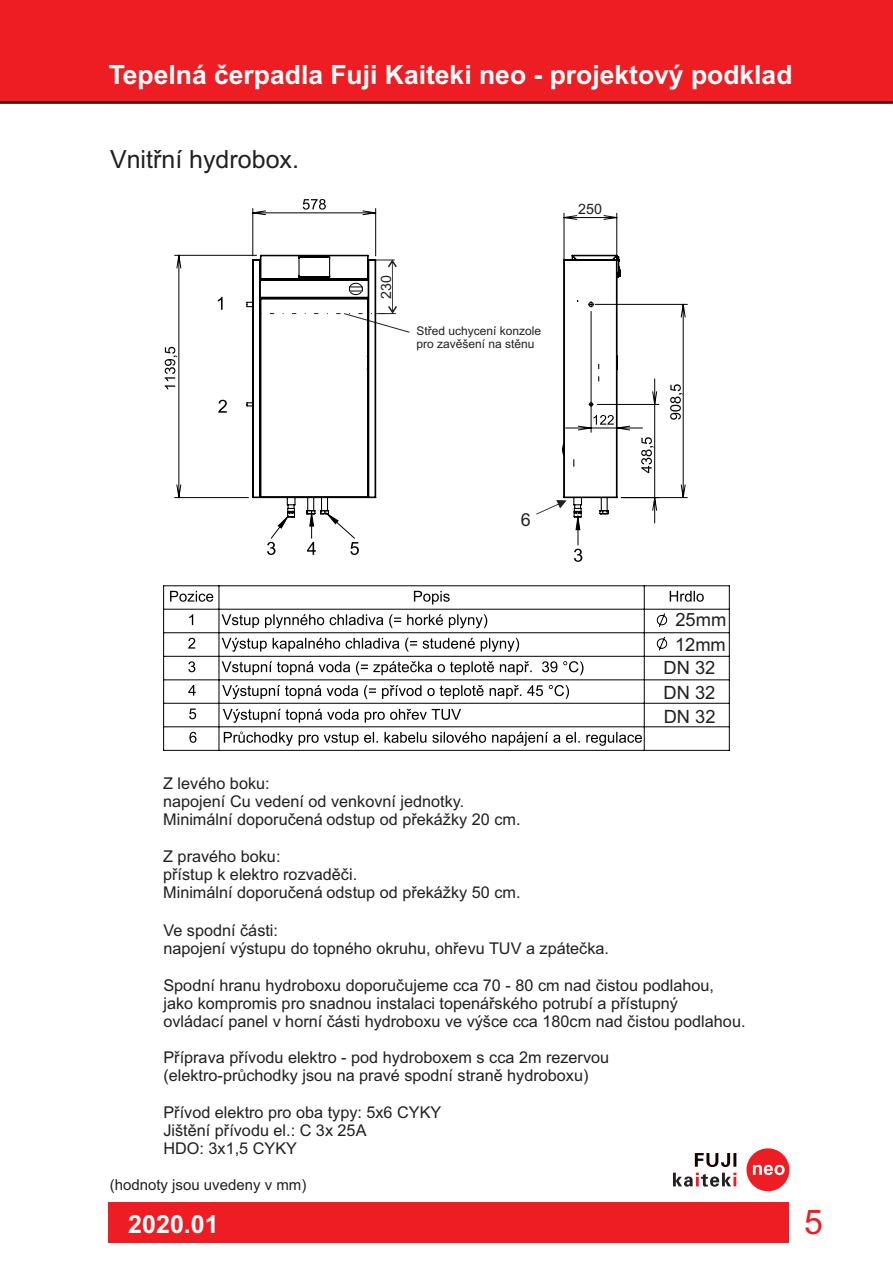
<style>
.page{position:relative;width:893px;height:1263px;background:#fff}
.page>*{position:absolute;margin:0;border:0;box-sizing:border-box;transform-origin:0 0}
.t1{font:33.9px "Arial";color:#ee1d23}
.t2{font:700 26.55px "Arial";color:#fff}
.t3{font:25.05px "Arial";color:#231f20}
.t4{font:700 25.05px "Arial";color:#fff}
.t5{font:18.3px "Arial";color:#231f20}
.t6{font:18px "Arial";color:#231f20}
.t7{font:16.2px/18.1px "Arial";color:#231f20}
.t8{font:15px "Arial";color:#231f20}
.t9{font:14.4px "Arial";color:#231f20}
.t10{font:14.25px "Arial";color:#231f20}
.t11{font:12px/13.4px "Arial";color:#231f20}
</style>
<div class="page">
<div style="left:0;top:0;width:893px;height:103px;background:#ee1d23"></div>
<div style="left:108px;top:1202px;width:681px;height:41px;background:#ee1d23"></div>
<hr style="left:0;top:101px;width:893px;height:2px;background:#231f20">
<svg style="left:238px;top:498px;width:429px;height:252px"></svg>
<svg style="left:165px;top:347px;width:9px;height:42px"></svg>
<svg style="left:174px;top:254px;width:514px;height:244px"></svg>
<svg style="left:170px;top:591px;width:43px;height:11px"></svg>
<svg style="left:414px;top:591px;width:36px;height:13px"></svg>
<svg style="left:670px;top:591px;width:34px;height:11px"></svg>
<svg style="left:189px;top:614px;width:4px;height:11px"></svg>
<svg style="left:222px;top:614px;width:265px;height:14px"></svg>
<svg style="left:656px;top:612px;width:11px;height:16px"></svg>
<svg style="left:188px;top:638px;width:7px;height:11px"></svg>
<svg style="left:222px;top:638px;width:297px;height:14px"></svg>
<svg style="left:656px;top:636px;width:11px;height:15px"></svg>
<svg style="left:188px;top:661px;width:7px;height:11px"></svg>
<svg style="left:222px;top:661px;width:361px;height:14px"></svg>
<svg style="left:188px;top:685px;width:8px;height:11px"></svg>
<svg style="left:223px;top:709px;width:238px;height:14px"></svg>
<svg style="left:189px;top:708px;width:7px;height:11px"></svg>
<svg style="left:222px;top:685px;width:347px;height:14px"></svg>
<svg style="left:189px;top:732px;width:7px;height:11px"></svg>
<svg style="left:224px;top:731px;width:418px;height:15px"></svg>
<hr style="left:163px;top:586px;width:1px;height:164px;background:#010202">
<hr style="left:164px;top:750px;width:565px;height:1px;background:#010202">
<hr style="left:729px;top:586px;width:1px;height:164px;background:#010202">
<hr style="left:164px;top:585px;width:565px;height:1px;background:#010202">
<hr style="left:219px;top:586px;width:1px;height:164px;background:#010202">
<hr style="left:644px;top:586px;width:1px;height:164px;background:#010202">
<hr style="left:164px;top:609px;width:565px;height:1px;background:#010202">
<hr style="left:164px;top:632px;width:565px;height:1px;background:#010202">
<hr style="left:164px;top:656px;width:565px;height:1px;background:#010202">
<hr style="left:164px;top:679px;width:565px;height:1px;background:#010202">
<hr style="left:164px;top:703px;width:565px;height:1px;background:#010202">
<hr style="left:164px;top:726px;width:565px;height:1px;background:#010202">
<svg style="left:246px;top:199px;width:414px;height:363px"></svg>
<svg style="left:695px;top:1153px;width:41px;height:14px"></svg>
<svg style="left:673px;top:1173px;width:63px;height:14px"></svg>
<div style="left:746px;top:1148px;width:43px;height:43px;background:#ee1d23;border-radius:50%"></div>
<svg style="left:753px;top:1165px;width:32px;height:10px"></svg>
<h2 class="t2" style="left:109px;top:64px;width:685px">Tepelná èerpadla Fuji Kaiteki neo - projektový podklad</h2>
<h3 class="t3" style="left:110px;top:150px;width:191px">Vnitøní hydrobox.</h3>
<p class="t10" style="left:381px;top:299px;width:25px;rotate:-90deg">230</p>
<p class="t11" style="left:416px;top:325px;width:126px">Støed uchycení konzole pro zavìšení na stìnu</p>
<p class="t9" style="left:578px;top:204px;width:25px">250</p>
<p class="t6" style="left:521px;top:513px;width:11px">6</p>
<p class="t7" style="left:163px;top:776px;width:359px">Z levého boku:<br>napojení Cu vedení od venkovní jednotky.<br>Minimální doporuèen? odstup od pøekážky 20 cm.</p>
<p class="t7" style="left:163px;top:848px;width:359px">Z pravého boku:<br>pøístup k elektro rozvadìèi.<br>Minimální doporuèen? odstup od pøekážky 50 cm.</p>
<p class="t5" style="left:675px;top:613px;width:52px">25mm</p>
<p class="t5" style="left:675px;top:638px;width:52px">12mm</p>
<p class="t5" style="left:664px;top:661px;width:53px">DN 32</p>
<p class="t5" style="left:664px;top:685px;width:53px">DN 32</p>
<p class="t5" style="left:664px;top:710px;width:53px">DN 32</p>
<p class="t7" style="left:163px;top:923px;width:447px">Ve spodní è?sti:<br>napojení výstupu do topného okruhu, ohøevu TUV a zpáteèka.</p>
<p class="t7" style="left:163px;top:977px;width:584px">Spodní hranu hydroboxu doporuèujeme cca 70 - 80 cm nad èistou podlahou, jako kompromis pro snadnou instalaci topenáøského potrubí a pøístupný<br>ovládací panel v horní èásti hydroboxu ve výšce cca 180cm nad èistou podlahou.</p>
<p class="t7" style="left:163px;top:1050px;width:447px">Pøíprava pøívodu elektro - pod hydroboxem s cca 2m rezervou (elektro-prùchodky jsou na pravé spodní stranì hydroboxu)</p>
<p class="t7" style="left:163px;top:1104px;width:279px">Pøívod elektro pro oba typy: 5x6 CYKY<br>Jištìní pøívodu el.: C 3x 25A<br>HDO: 3x1,5 CYKY</p>
<p class="t8" style="left:110px;top:1179px;width:198px">(hodnoty jsou uvedeny v mm)</p>
<h3 class="t4" style="left:128px;top:1214px;width:92px">2020.01</h3>
<h1 class="t1" style="left:804px;top:1209px;width:20px">5</h1>
</div>
